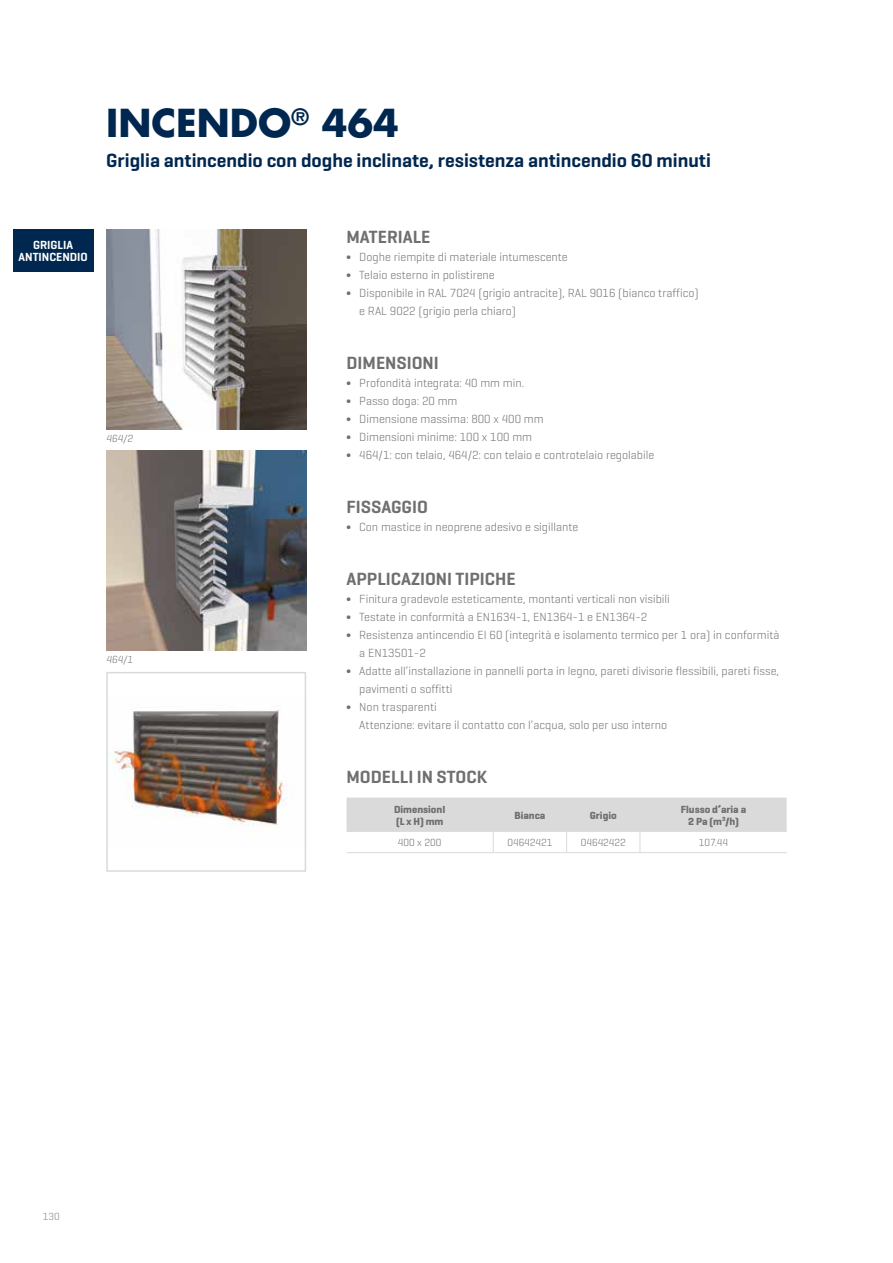
<style>
.page{position:relative;width:893px;height:1263px;background:#fff}
.page>*{position:absolute;margin:0;border:0;box-sizing:border-box;transform-origin:0 0}
.t1{font:700 37.5px "Futura Std";color:#00274f}
.t2{font:600 19.5px "Geogrotesque";color:#00274f}
.t3{font:600 18px "Geogrotesque";color:#706f6f}
.t4{font:300 12px/18px "Geogrotesque";color:#706f6f}
.t5{font:600 12px/12px "Geogrotesque";color:#fff;text-align:center}
.t6{font:700 10.5px/12px "Geogrotesque";color:#706f6f}
.t7{font:300 10.5px "Geogrotesque";color:#706f6f}
.t8{font:italic 300 10.5px "Geogrotesque";color:#706f6f}
.t9{font:10.5px "Geogrotesque";color:#9d9d9c}
</style>
<div class="page">
<hr style="left:347px;top:852px;width:146px;height:1px;background:#dadada">
<hr style="left:493px;top:852px;width:74px;height:1px;background:#dadada">
<hr style="left:567px;top:852px;width:73px;height:1px;background:#dadada">
<hr style="left:640px;top:852px;width:147px;height:1px;background:#dadada">
<svg style="left:347px;top:798px;width:440px;height:54px"></svg>
<div style="left:13px;top:230px;width:81px;height:42px;background:#00274f"></div>
<img style="left:106px;top:230px;width:200px;height:199px">
<img style="left:109px;top:709px;width:178px;height:117px">
<div style="left:106px;top:672px;width:200px;height:200px;border:2px solid #dadada"></div>
<img style="left:106px;top:451px;width:200px;height:200px">
<h1 class="t1" style="left:106px;top:98px;width:294px">INCENDO<sup>®</sup> 464</h1>
<h2 class="t2" style="left:106px;top:148px;width:606px">Griglia antincendio con doghe inclinate, resistenza antincendio 60 minuti</h2>
<p class="t5" style="left:19px;top:239px;width:71px">GRIGLIA<br>ANTINCENDIO</p>
<p class="t8" style="left:106px;top:431px;width:28px">464/2</p>
<p class="t8" style="left:106px;top:653px;width:28px">464/1</p>
<h3 class="t3" style="left:347px;top:226px;width:85px">MATERIALE</h3>
<p class="t4" style="left:347px;top:248px;width:223px">∫ Doghe riempite di materiale intumescente</p>
<p class="t4" style="left:347px;top:266px;width:150px">∫ Telaio esterno in polistirene</p>
<p class="t4" style="left:347px;top:284px;width:354px">∫ Disponibile in RAL 7024 (grigio antracite), RAL 9016 (bianco traffico)</p>
<p class="t4" style="left:359px;top:302px;width:158px">e RAL 9022 (grigio perla chiaro)</p>
<h3 class="t3" style="left:347px;top:352px;width:94px">DIMENSIONI</h3>
<p class="t4" style="left:347px;top:374px;width:309px">∫ Profondità integrata: 40 mm min.<br>∫ Passo doga: 20 mm<br>∫ Dimensione massima: 800 x 400 mm<br>∫ Dimensioni minime: 100 x 100 mm<br>∫ 464/1: con telaio, 464/2: con telaio e controtelaio regolabile</p>
<h3 class="t3" style="left:347px;top:496px;width:83px">FISSAGGIO</h3>
<p class="t4" style="left:347px;top:518px;width:233px">∫ Con mastice in neoprene adesivo e sigillante</p>
<h3 class="t3" style="left:347px;top:568px;width:170px">APPLICAZIONI TIPICHE</h3>
<p class="t4" style="left:347px;top:590px;width:325px">∫ Finitura gradevole esteticamente, montanti verticali non visibili</p>
<p class="t4" style="left:347px;top:608px;width:302px">∫ Testate in conformità a EN1634-1, EN1364-1 e EN1364-2</p>
<p class="t4" style="left:347px;top:626px;width:434px">∫ Resistenza antincendio EI 60 (integrità e isolamento termico per 1 ora) in conformità</p>
<p class="t4" style="left:359px;top:644px;width:68px">a EN13501-2</p>
<p class="t4" style="left:347px;top:662px;width:434px">∫ Adatte all’installazione in pannelli porta in legno, pareti divisorie flessibili, pareti fisse,</p>
<p class="t4" style="left:359px;top:680px;width:95px">pavimenti o soffitti</p>
<p class="t4" style="left:347px;top:698px;width:92px">∫ Non trasparenti</p>
<p class="t4" style="left:359px;top:716px;width:309px">Attenzione: evitare il contatto con l’acqua, solo per uso interno</p>
<h3 class="t3" style="left:347px;top:766px;width:142px">MODELLI IN STOCK</h3>
<p class="t6" style="left:394px;top:803px;width:53px">DimensionI (L x H) mm</p>
<p class="t6" style="left:514px;top:809px;width:33px">Bianca</p>
<p class="t6" style="left:590px;top:809px;width:29px">Grigio</p>
<p class="t6" style="left:681px;top:803px;width:67px;text-align:center">Flusso d’aria a<br>2 Pa (m<sup>3</sup>/h)</p>
<p class="t7" style="left:398px;top:836px;width:45px">400 x 200</p>
<p class="t7" style="left:507px;top:836px;width:47px">04642421</p>
<p class="t7" style="left:581px;top:836px;width:47px">04642422</p>
<p class="t7" style="left:699px;top:836px;width:31px">107.44</p>
<p class="t9" style="left:43px;top:1210px;width:19px">130</p>
</div>
